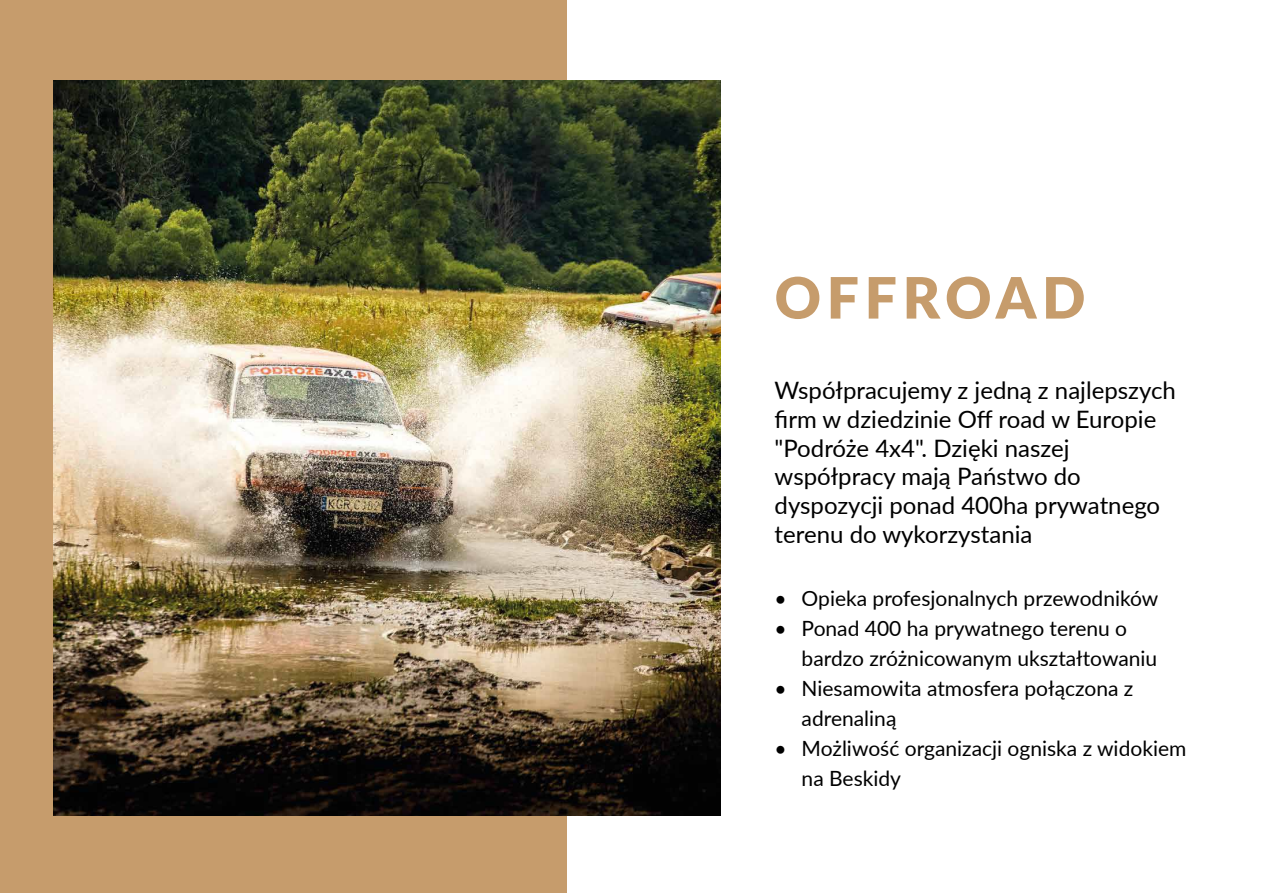
<style>
.page{position:relative;width:1263px;height:893px;background:#fff}
.page>*{position:absolute;margin:0;border:0;box-sizing:border-box;transform-origin:0 0}
.t1{font:900 57px "Lato";letter-spacing:.1em;color:#c69c6c}
.t2{font:24px/28.8px "Lato";color:#010101}
.t3{font:21px/30px "Lato";color:#000}
</style>
<div class="page">
<div style="left:0;top:0;width:567px;height:893px;background:#c69c6c"></div>
<img style="left:53px;top:81px;width:667px;height:735px">
<h1 class="t1" style="left:775px;top:255px;width:312px">OFFROAD</h1>
<p class="t2" style="left:775px;top:375px;width:403px">Współpracujemy z jedną z najlepszych firm w dziedzinie Off road w Europie "Podróże 4x4". Dzięki naszej współpracy mają Państwo do dyspozycji ponad 400ha prywatnego terenu do wykorzystania</p>
<p class="t3" style="left:775px;top:582px;width:385px">• Opieka profesjonalnych przewodników</p>
<p class="t3" style="left:802px;top:612px;width:357px;text-indent:-27px">• Ponad 400 ha prywatnego terenu o bardzo zróżnicowanym ukształtowaniu</p>
<p class="t3" style="left:802px;top:672px;width:333px;text-indent:-27px">• Niesamowita atmosfera połączona z adrenaliną</p>
<p class="t3" style="left:802px;top:732px;width:386px;text-indent:-27px">• Możliwość organizacji ogniska z widokiem na Beskidy</p>
</div>
